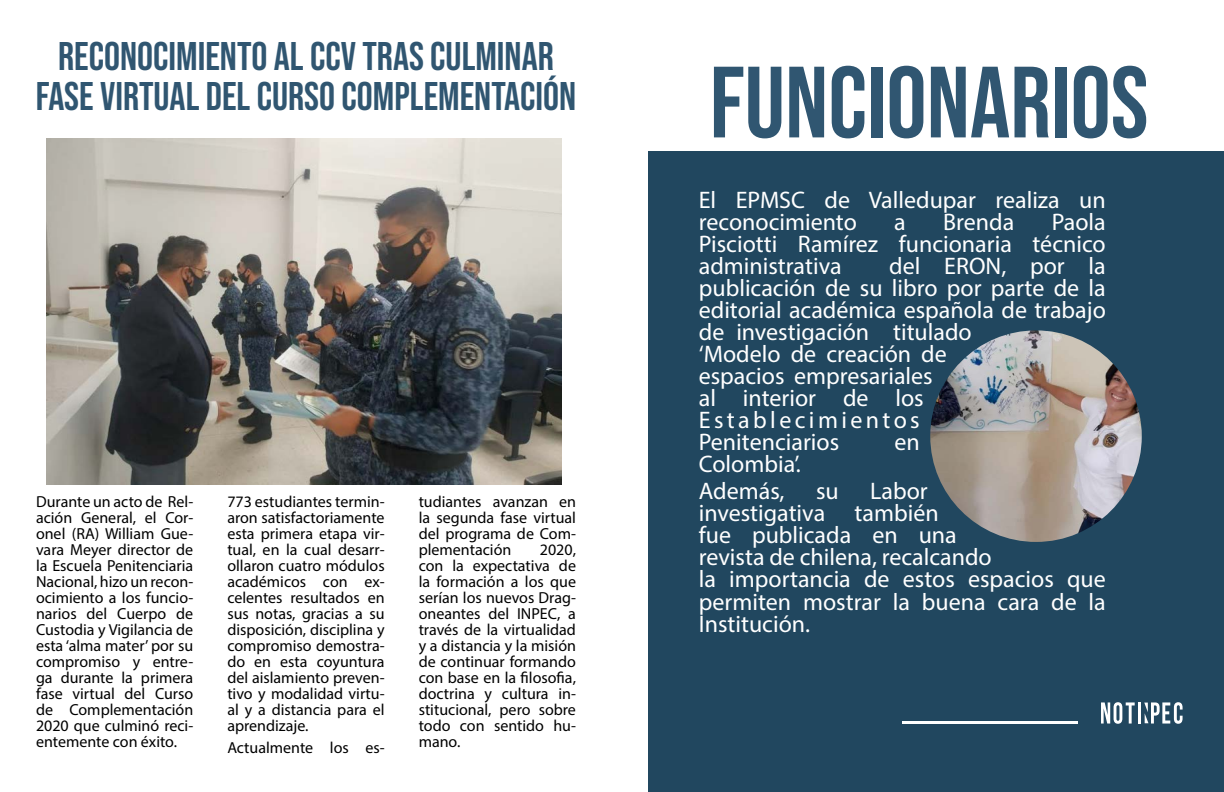
<style>
.page{position:relative;width:1224px;height:792px;background:#fff}
.page>*{position:absolute;margin:0;border:0;box-sizing:border-box;transform-origin:0 0}
.t1{font:101px "Bebas Neue";color:#305671}
.t2{font:40px/40px "Bebas Neue";color:#305671;text-align:center}
.t3{font:24px/22px "Myriad Pro";color:#fff}
.t4{font:16px/16px "Myriad Pro";color:#000;text-align:justify}
</style>
<div class="page">
<img style="left:46px;top:139px;width:515px;height:346px">
<div style="left:648px;top:151px;width:576px;height:641px;background:#21475f"></div>
<img style="left:930px;top:330px;width:212px;height:212px;border-radius:106px">
<hr style="left:903px;top:721px;width:175px;height:3px;background:#fff">
<svg style="left:1101px;top:702px;width:34px;height:22px"></svg>
<hr style="left:1138px;top:702px;width:3px;height:22px;background:#fff">
<svg style="left:1144px;top:702px;width:39px;height:22px"></svg>
<h2 class="t2" style="left:36px;top:35px;width:542px">RECONOCIMIENTO AL CCV TRAS CULMINAR<br>FASE VIRTUAL DEL CURSO COMPLEMENTACIÓN</h2>
<p class="t4" style="left:36px;top:494px;width:159px">Durante un acto de Rel&shy;ación General, el Cor&shy;onel (RA) William Gue&shy;vara Meyer director de la Escuela Penitenciaria Nacional, hizo un recon&shy;ocimiento a los funcio&shy;narios del Cuerpo de Custodia y Vigilancia de esta ‘alma mater’ por su compromiso y entre&shy;ga durante la primera fase virtual del Curso de Complementación 2020 que culminó reci&shy;entemente con éxito.</p>
<p class="t4" style="left:227px;top:494px;width:159px">773 estudiantes termin&shy;aron satisfactoriamente esta primera etapa vir&shy;tual, en la cual desarr&shy;ollaron cuatro módulos académicos con ex&shy;celentes resultados en sus notas, gracias a su disposición, disciplina y compromiso demostra&shy;do en esta coyuntura del aislamiento preven&shy;tivo y modalidad virtu&shy;al y a distancia para el aprendizaje.</p>
<p class="t4" style="left:227px;top:739px;width:159px">Actualmente los es-</p>
<p class="t4" style="left:419px;top:494px;width:159px">tudiantes avanzan en la segunda fase virtual del programa de Com&shy;plementación</p>
<p class="t4" style="left:419px;top:542px;width:159px;text-indent:121px">2020, con la expectativa de la formación a los que serían los nuevos Drag&shy;oneantes del INPEC, a través de la virtualidad y a distancia y la misión de continuar formando con base en la filosofia, doctrina y cultura in&shy;stitucional, pero sobre todo con sentido hu&shy;mano.</p>
<h1 class="t1" style="left:710px;top:45px;width:440px">FUNCIONARIOS</h1>
<h3 class="t3" style="left:699px;top:188px;width:409px">El EPMSC de Valledupar realiza un reconocimiento</h3>
<h3 class="t3" style="left:699px;top:210px;width:408px;text-align:justify;text-indent:353px">Paola Pisciotti Ramírez funcionaria técnico administrativa</h3>
<h3 class="t3" style="left:894px;top:210px;width:13px">a</h3>
<h3 class="t3" style="left:943px;top:210px;width:73px">Brenda</h3>
<h3 class="t3" style="left:699px;top:254px;width:409px;text-indent:190px">del ERON, por la publicación de su libro por parte de la editorial académica española de trabajo de investigación titulado<br>‘Modelo de creación de<br>espacios empresariales<br>al interior de los<br>Establecimientos<br>Penitenciarios</h3>
<h3 class="t3" style="left:894px;top:430px;width:27px">en</h3>
<h3 class="t3" style="left:699px;top:450px;width:103px;line-height:27.7px">Colombia’.<br>Además,</h3>
<h3 class="t3" style="left:699px;top:480px;width:409px;text-indent:171px">Labor<br>investigativa también<br>fue publicada en una<br>revista de chilena, recalcando<br>la importancia de estos espacios que permiten mostrar la buena cara de la<br>Institución.</h3>
<h3 class="t3" style="left:816px;top:480px;width:24px">su</h3>
</div>
